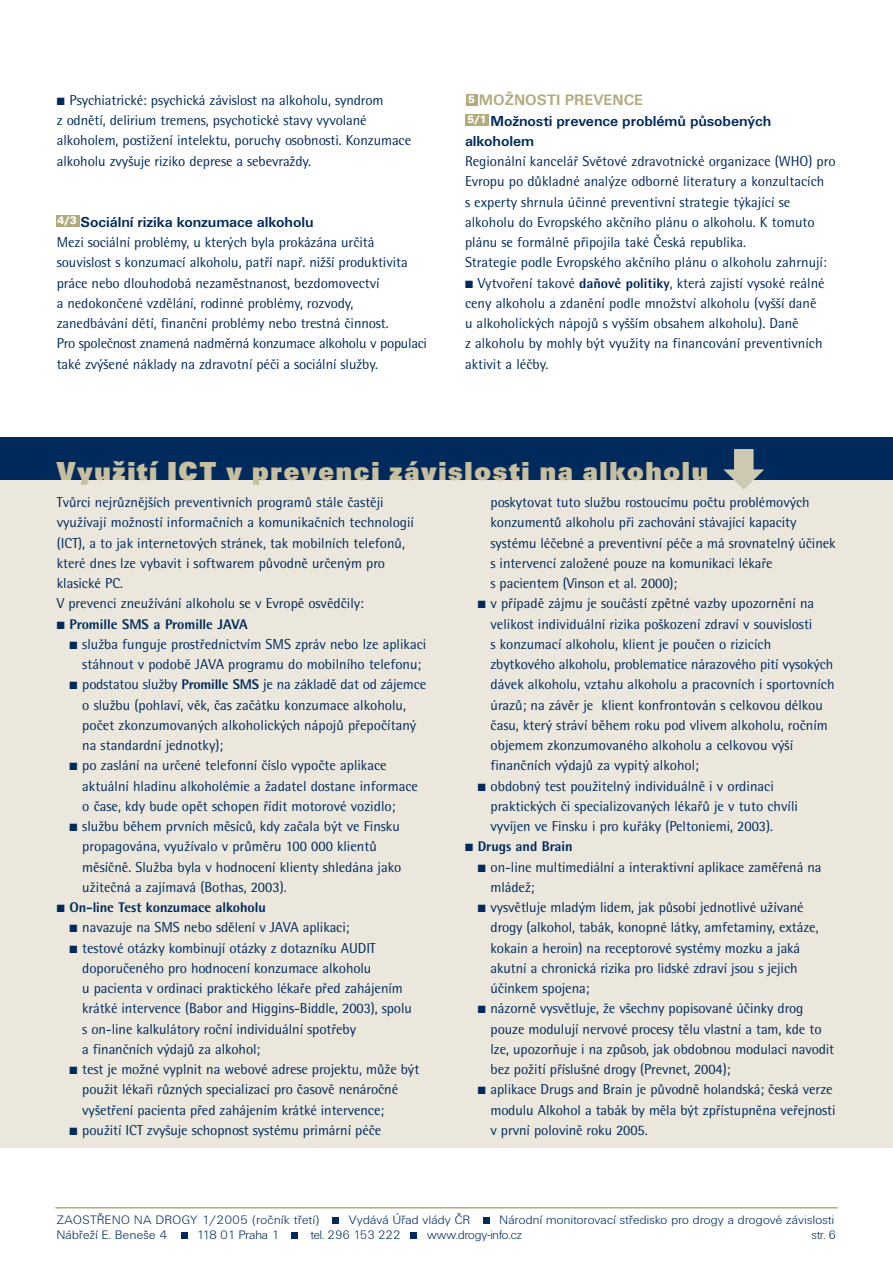
<style>
.page{position:relative;width:893px;height:1263px;background:#fff}
.page>*{position:absolute;margin:0;border:0;box-sizing:border-box;transform-origin:0 0}
.t1{font:700 27px "Unitus DEE Ultr";letter-spacing:.065em;color:#c7bf9e}
.t2{font:16.05px "Rotis Semi Sans Extra Bold CE";letter-spacing:-.005em;color:#002a5c}
.t3{font:700 15.75px "Unitus TEE";color:#b3aa7e}
.t4{font:700 15px/20.2px "Unitus TEE";letter-spacing:-.005em;color:#002a5c}
.t5{font:14.25px/20.2px "Rotis Semi Sans CE";letter-spacing:-.005em;color:#002a5c}
.t6{font:12.75px "Unitus DEE Ligh";letter-spacing:.025em;color:#002a5c;scale:1.05 1}
.t7{font:12.75px "Unitus DEE Ligh";letter-spacing:.025em;color:#002a5c;scale:1.04 1}
.t8{font:12.75px "Unitus DEE Ligh";color:#002a5c}
.t9{font:12.75px "Unitus DEE Ligh";color:#002a5c;scale:1.05 1}
.t10{font:12.75px "Unitus DEE Ligh";letter-spacing:.025em;color:#002a5c}
.t11{font:11.25px/19.8px "Unitus TEE Blac";color:#fff}
.s1{font-family:"Rotis Semi Sans Extra Bold CE";font-size:16.05px}
</style>
<div class="page">
<hr style="left:55px;top:1207px;width:783px;height:1px;background:#b3aa7e">
<div style="left:332px;top:1217px;width:7px;height:7px;background:#002a5c"></div>
<svg style="left:181px;top:1232px;width:6px;height:6px"></svg>
<div style="left:291px;top:1232px;width:7px;height:6px;background:#002a5c"></div>
<svg style="left:411px;top:1232px;width:6px;height:6px"></svg>
<div style="left:483px;top:1217px;width:6px;height:7px;background:#002a5c"></div>
<div style="left:56px;top:215px;width:23px;height:12px;background:#b3aa7e"></div>
<div style="left:466px;top:94px;width:11px;height:12px;background:#b3aa7e"></div>
<div style="left:466px;top:114px;width:23px;height:11px;background:#b3aa7e"></div>
<div style="left:0;top:473px;width:893px;height:675px;background:#ebe7dc"></div>
<div style="left:0;top:437px;width:893px;height:43px;background:#002a5c"></div>
<svg style="left:723px;top:449px;width:41px;height:41px"></svg>
<p class="t5" style="left:57px;top:91px;width:356px">■ Psychiatrické: psychická závislost na alkoholu, syndrom<br>z odnětí, delirium tremens, psychotické stavy vyvolané alkoholem, postižení intelektu, poruchy osobnosti. Konzumace alkoholu zvyšuje riziko deprese a sebevraždy.</p>
<p class="t3" style="left:479px;top:94px;width:166px">MOŽNOSTI PREVENCE</p>
<p class="t11" style="left:467px;top:90px;width:21px">5<br>5/1</p>
<p class="t4" style="left:465px;top:112px;width:308px;text-indent:26px">Možnosti prevence problémů působených alkoholem</p>
<p class="t5" style="left:465px;top:153px;width:372px">Regionální kancelář Světové zdravotnické organizace (WHO) pro Evropu po důkladné analýze odborné literatury a konzultacích<br>s experty shrnula účinné preventivní strategie týkající se alkoholu do Evropského akčního plánu o alkoholu. K tomuto plánu se formálně připojila také Česká republika.<br>Strategie podle Evropského akčního plánu o alkoholu zahrnují:</p>
<p class="t5" style="left:465px;top:274px;width:361px">■ Vytvoření takové <span class="s1">daňové politiky</span>, která zajistí vysoké reálné ceny alkoholu a zdanění podle množství alkoholu (vyšší daně u alkoholických nápojů s vyšším obsahem alkoholu). Daně<br>z alkoholu by mohly být využity na financování preventivních aktivit a léčby.</p>
<p class="t4" style="left:81px;top:213px;width:234px">Sociální rizika konzumace alkoholu</p>
<p class="t5" style="left:57px;top:233px;width:372px">Mezi sociální problémy, u kterých byla prokázána určitá souvislost s konzumací alkoholu, patří např. nižší produktivita práce nebo dlouhodobá nezaměstnanost, bezdomovectví<br>a nedokončené vzdělání, rodinné problémy, rozvody, zanedbávání dětí, finanční problémy nebo trestná činnost.<br>Pro společnost znamená nadměrná konzumace alkoholu v populaci také zvýšené náklady na zdravotní péči a sociální služby.</p>
<p class="t11" style="left:58px;top:212px;width:21px">4/3</p>
<h1 class="t1" style="left:57px;top:461px;width:653px">Využití ICT v prevenci závislosti na alkoholu</h1>
<p class="t5" style="left:57px;top:493px;width:359px">Tvůrci nejrůznějších preventivních programů stále častěji využívají možností informačních a komunikačních technologií (ICT), a to jak internetových stránek, tak mobilních telefonů, které dnes lze vybavit i softwarem původně určeným pro klasické PC.<br>V prevenci zneužívání alkoholu se v Evropě osvědčily:</p>
<p class="t2" style="left:57px;top:619px;width:192px">■ Promille SMS a Promille JAVA</p>
<p class="t5" style="left:70px;top:635px;width:358px;text-align:center">■ služba funguje prostřednictvím SMS zpráv nebo lze aplikaci stáhnout v podobě JAVA programu do mobilního telefonu;</p>
<p class="t5" style="left:82px;top:676px;width:345px;text-indent:-13px">■ podstatou služby <span class="s1">Promille SMS</span> je na základě dat od zájemce o službu (pohlaví, věk, čas začátku konzumace alkoholu, počet zkonzumovaných alkoholických nápojů přepočítaný na standardní jednotky);</p>
<p class="t5" style="left:82px;top:757px;width:337px;text-indent:-13px">■ po zaslání na určené telefonní číslo vypočte aplikace aktuální hladinu alkoholémie a žadatel dostane informace o čase, kdy bude opět schopen řídit motorové vozidlo;</p>
<p class="t5" style="left:82px;top:817px;width:321px;text-indent:-13px">■ službu během prvních měsíců, kdy začala být ve Finsku propagována, využívalo v průměru 100 000 klientů měsíčně. Služba byla v hodnocení klienty shledána jako užitečná a zajímavá (Bothas, 2003).</p>
<p class="t2" style="left:57px;top:902px;width:211px">■ On-line Test konzumace alkoholu</p>
<p class="t5" style="left:70px;top:919px;width:282px">■ navazuje na SMS nebo sdělení v JAVA aplikaci;</p>
<p class="t5" style="left:82px;top:939px;width:331px;text-indent:-13px">■ testové otázky kombinují otázky z dotazníku AUDIT doporučeného pro hodnocení konzumace alkoholu<br>u pacienta v ordinaci praktického lékaře před zahájením krátké intervence (Babor and Higgins-Biddle, 2003), spolu s on-line kalkulátory roční individuální spotřeby<br>a finančních výdajů za alkohol;</p>
<p class="t5" style="left:82px;top:1060px;width:338px;text-indent:-13px">■ test je možné vyplnit na webové adrese projektu, může být použit lékaři různých specializací pro časově nenáročné vyšetření pacienta před zahájením krátké intervence;</p>
<p class="t5" style="left:70px;top:1121px;width:313px">■ použití ICT zvyšuje schopnost systému primární péče</p>
<p class="t5" style="left:490px;top:493px;width:347px">poskytovat tuto službu rostoucímu počtu problémových konzumentů alkoholu při zachování stávající kapacity systému léčebné a preventivní péče a má srovnatelný účinek s intervencí založené pouze na komunikaci lékaře<br>s pacientem (Vinson et al. 2000);</p>
<p class="t5" style="left:490px;top:595px;width:345px;text-indent:-13px">■ v případě zájmu je součástí zpětné vazby upozornění na velikost individuální rizika poškození zdraví v souvislosti<br>s konzumací alkoholu, klient je poučen o rizicích zbytkového alkoholu, problematice nárazového pití vysokých dávek alkoholu, vztahu alkoholu a pracovních i sportovních úrazů; na závěr je klient konfrontován s celkovou délkou času, který stráví během roku pod vlivem alkoholu, ročním objemem zkonzumovaného alkoholu a celkovou výší finančních výdajů za vypitý alkohol;</p>
<p class="t5" style="left:490px;top:777px;width:309px;text-indent:-13px">■ obdobný test použitelný individuálně i v ordinaci praktických či specializovaných lékařů je v tuto chvíli vyvíjen ve Finsku i pro kuřáky (Peltoniemi, 2003).</p>
<p class="t2" style="left:465px;top:842px;width:109px">■ Drugs and Brain</p>
<p class="t5" style="left:490px;top:858px;width:332px;text-indent:-13px">■ on-line multimediální a interaktivní aplikace zaměřená na mládež;</p>
<p class="t5" style="left:490px;top:898px;width:330px;text-indent:-13px">■ vysvětluje mladým lidem, jak působí jednotlivé užívané drogy (alkohol, tabák, konopné látky, amfetaminy, extáze, kokain a heroin) na receptorové systémy mozku a jaká akutní a chronická rizika pro lidské zdraví jsou s jejich účinkem spojena;</p>
<p class="t5" style="left:490px;top:1000px;width:345px;text-indent:-13px">■ názorně vysvětluje, že všechny popisované účinky drog pouze modulují nervové procesy tělu vlastní a tam, kde to lze, upozorňuje i na způsob, jak obdobnou modulaci navodit bez požití příslušné drogy (Prevnet, 2004);</p>
<p class="t5" style="left:490px;top:1081px;width:346px;text-indent:-13px">■ aplikace Drugs and Brain je původně holandská; česká verze modulu Alkohol a tabák by měla být zpřístupněna veřejnosti v první polovině roku 2005.</p>
<p class="t7" style="left:57px;top:1214px;width:254px">ZAOSTŘENO NA DROGY 1/2005 (ročník třetí)</p>
<p class="t6" style="left:349px;top:1214px;width:117px">Vydává Úřad vlády ČR</p>
<p class="t6" style="left:500px;top:1214px;width:320px">Národní monitorovací středisko pro drogy a drogové závislosti</p>
<p class="t6" style="left:57px;top:1229px;width:107px">Nábřeží E. Beneše 4</p>
<p class="t9" style="left:196px;top:1229px;width:80px">118 01 Praha 1</p>
<p class="t8" style="left:311px;top:1229px;width:91px">tel. 296 153 222</p>
<p class="t8" style="left:427px;top:1229px;width:96px">www.drogy-info.cz</p>
<p class="t10" style="left:812px;top:1230px;width:26px">str. 6</p>
</div>
